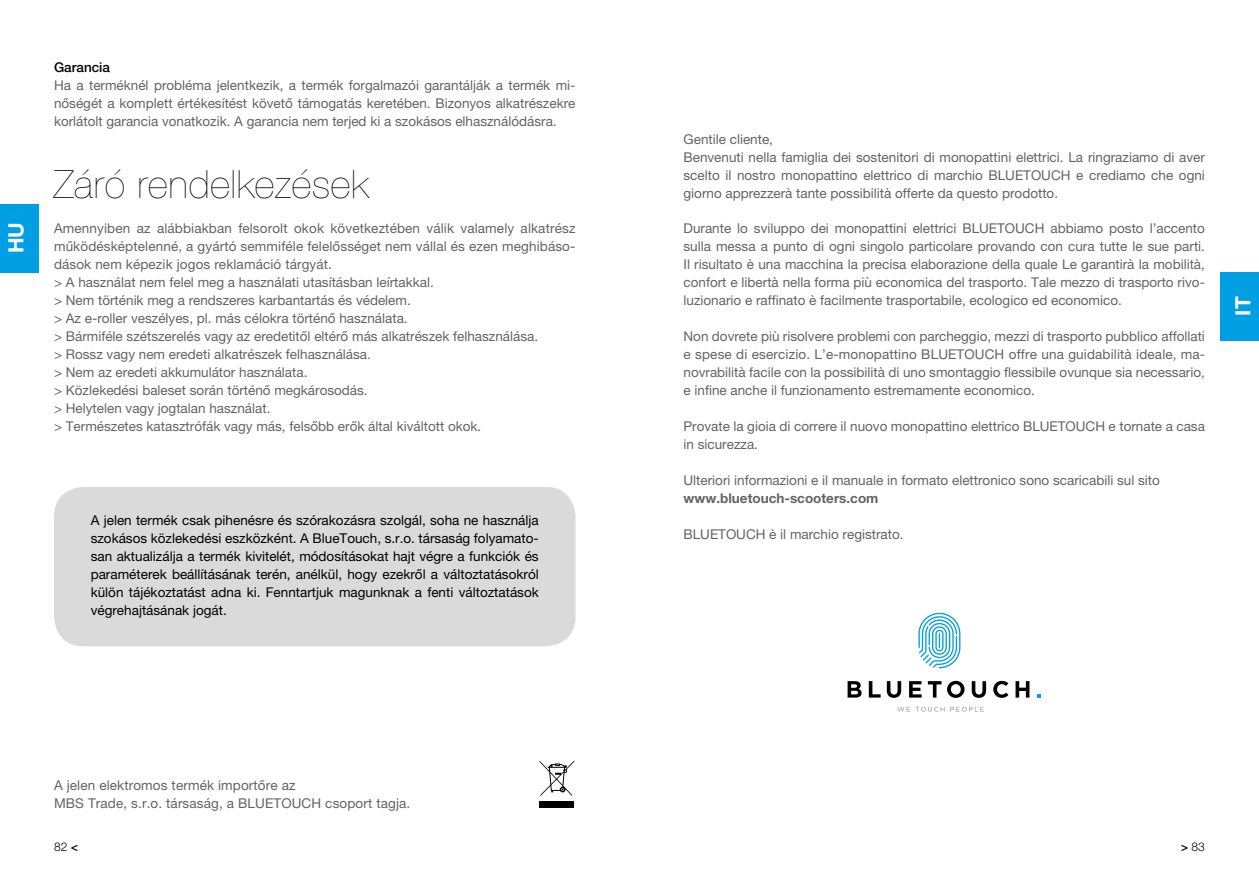
<style>
.page{position:relative;width:1259px;height:893px;background:#fff}
.page>*{position:absolute;margin:0;border:0;box-sizing:border-box;transform-origin:0 0}
.t1{font:200 39px "Helvetica Neue LT Pro";letter-spacing:.02em;color:#000}
.t2{font:700 21px "Helvetica Neue LT Pro";color:#fff}
.t3{font:13.5px/18px "Helvetica Neue LT Pro";color:#646363;text-align:justify}
.t4{font:13.5px/18px "Helvetica Neue LT Pro";color:#000;text-align:justify}
.t5{font:700 13.5px "Helvetica Neue LT Pro";color:#646363}
.t6{font:500 13.5px "Helvetica Neue LT Pro";color:#000}
.t7{font:300 12px "Helvetica Neue LT Pro";color:#000}
.s1{font-weight:500}
</style>
<div class="page">
<div style="left:1220px;top:272px;width:39px;height:68px;background:#009fe3"></div>
<div style="left:0;top:204px;width:38px;height:68px;background:#009fe3"></div>
<div style="left:54px;top:487px;width:521px;height:159px;background:#dadada;border-radius:30px"></div>
<svg style="left:539px;top:760px;width:35px;height:36px"></svg>
<div style="left:540px;top:801px;width:34px;height:7px;background:#000"></div>
<svg style="left:847px;top:681px;width:14px;height:17px"></svg>
<svg style="left:869px;top:681px;width:11px;height:17px"></svg>
<svg style="left:887px;top:681px;width:14px;height:17px"></svg>
<svg style="left:909px;top:681px;width:12px;height:17px"></svg>
<svg style="left:928px;top:681px;width:13px;height:17px"></svg>
<svg style="left:947px;top:681px;width:17px;height:17px"></svg>
<svg style="left:971px;top:681px;width:15px;height:17px"></svg>
<svg style="left:993px;top:681px;width:15px;height:17px"></svg>
<svg style="left:1015px;top:681px;width:14px;height:17px"></svg>
<svg style="left:897px;top:707px;width:47px;height:5px"></svg>
<svg style="left:950px;top:707px;width:33px;height:5px"></svg>
<svg style="left:1037px;top:694px;width:4px;height:4px"></svg>
<svg style="left:918px;top:613px;width:42px;height:55px"></svg>
<h2 class="t2" style="left:3px;top:253px;width:32px;rotate:-90deg">HU</h2>
<p class="t6" style="left:54px;top:59px;width:58px">Garancia</p>
<p class="t3" style="left:54px;top:76px;width:523px">Ha a terméknél probléma jelentkezik, a termék forgalmazói garantálják a termék mi&shy;nőségét a komplett értékesítést követő támogatás keretében. Bizonyos alkatrészekre korlátolt garancia vonatkozik. A garancia nem terjed ki a szokásos elhasználódásra.</p>
<p class="t1" style="left:54px;top:161px;width:316px">Záró rendelkezések</p>
<p class="t3" style="left:54px;top:219px;width:523px">Amennyiben az alábbiakban felsorolt okok következtében válik valamely alkatrész működésképtelenné, a gyártó semmiféle felelősséget nem vállal és ezen meghibáso&shy;dások nem képezik jogos reklamáció tárgyát.</p>
<p class="t3" style="left:54px;top:273px;width:381px">&gt; A használat nem felel meg a használati utasításban leírtakkal.</p>
<p class="t3" style="left:54px;top:291px;width:358px">&gt; Nem történik meg a rendszeres karbantartás és védelem.</p>
<p class="t3" style="left:54px;top:309px;width:355px">&gt; Az e-roller veszélyes, pl. más célokra történő használata.</p>
<p class="t3" style="left:54px;top:327px;width:486px">&gt; Bármiféle szétszerelés vagy az eredetitől eltérő más alkatrészek felhasználása.</p>
<p class="t3" style="left:54px;top:345px;width:318px">&gt; Rossz vagy nem eredeti alkatrészek felhasználása.</p>
<p class="t3" style="left:54px;top:363px;width:255px">&gt; Nem az eredeti akkumulátor használata.</p>
<p class="t3" style="left:54px;top:381px;width:315px">&gt; Közlekedési baleset során történő megkárosodás.</p>
<p class="t3" style="left:54px;top:399px;width:218px">&gt; Helytelen vagy jogtalan használat.</p>
<p class="t3" style="left:54px;top:417px;width:429px">&gt; Természetes katasztrófák vagy más, felsőbb erők által kiváltott okok.</p>
<p class="t4" style="left:91px;top:511px;width:449px">A jelen termék csak pihenésre és szórakozásra szolgál, soha ne használja szokásos közlekedési eszközként. A BlueTouch, s.r.o. társaság folyamato&shy;san aktualizálja a termék kivitelét, módosításokat hajt végre a funkciók és paraméterek beállításának terén, anélkül, hogy ezekről a változtatásokról külön tájékoztatást adna ki. Fenntartjuk magunknak a fenti változtatások végrehajtásának jogát.</p>
<p class="t3" style="left:54px;top:776px;width:243px">A jelen elektromos termék importőre az</p>
<p class="t3" style="left:54px;top:794px;width:358px">MBS Trade, s.r.o. társaság, a BLUETOUCH csoport tagja.</p>
<p class="t7" style="left:54px;top:839px;width:25px">82 <span class="s1">&lt;</span></p>
<p class="t3" style="left:683px;top:130px;width:91px">Gentile cliente,</p>
<p class="t3" style="left:683px;top:148px;width:523px">Benvenuti nella famiglia dei sostenitori di monopattini elettrici. La ringraziamo di aver scelto il nostro monopattino elettrico di marchio BLUETOUCH e crediamo che ogni giorno apprezzerà tante possibilità offerte da questo prodotto.</p>
<p class="t3" style="left:683px;top:219px;width:523px">Durante lo sviluppo dei monopattini elettrici BLUETOUCH abbiamo posto l’accento sulla messa a punto di ogni singolo particolare provando con cura tutte le sue parti.<br>Il risultato è una macchina la precisa elaborazione della quale Le garantirà la mobilità, confort e libertà nella forma più economica del trasporto. Tale mezzo di trasporto rivo&shy;luzionario e raffinato è facilmente trasportabile, ecologico ed economico.</p>
<p class="t3" style="left:683px;top:327px;width:523px">Non dovrete più risolvere problemi con parcheggio, mezzi di trasporto pubblico affollati e spese di esercizio. L’e-monopattino BLUETOUCH offre una guidabilità ideale, ma&shy;novrabilità facile con la possibilità di uno smontaggio flessibile ovunque sia necessario, e infine anche il funzionamento estremamente economico.</p>
<p class="t3" style="left:683px;top:417px;width:523px">Provate la gioia di correre il nuovo monopattino elettrico BLUETOUCH e tornate a casa in sicurezza.</p>
<p class="t3" style="left:683px;top:471px;width:478px">Ulteriori informazioni e il manuale in formato elettronico sono scaricabili sul sito</p>
<p class="t5" style="left:683px;top:489px;width:196px">www.bluetouch-scooters.com</p>
<p class="t3" style="left:683px;top:524px;width:222px">BLUETOUCH è il marchio registrato.</p>
<h2 class="t2" style="left:1230px;top:316px;width:21px;rotate:-90deg">IT</h2>
<p class="t7" style="left:1181px;top:839px;width:25px"><span class="s1">&gt;</span> 83</p>
</div>
